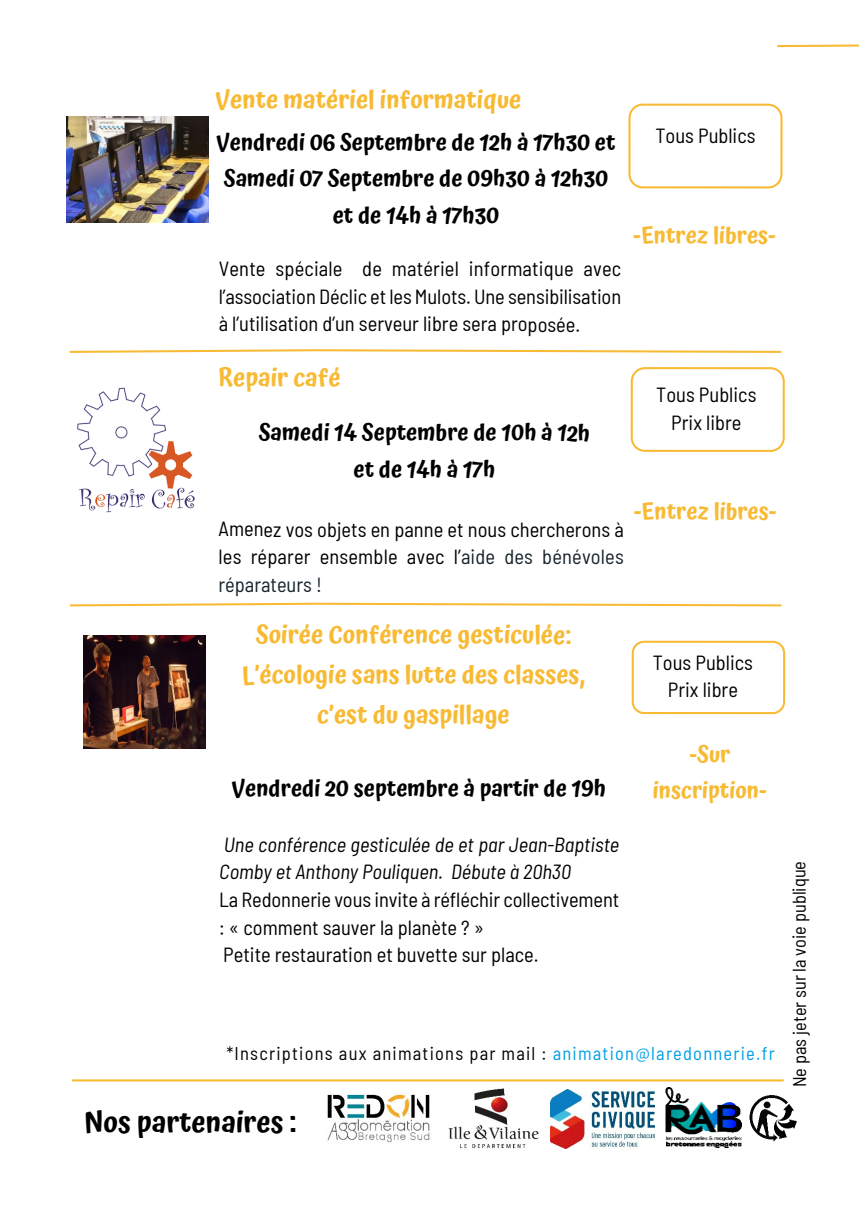
<style>
.page{position:relative;width:859px;height:1219px;background:#fff}
.page>*{position:absolute;margin:0;border:0;box-sizing:border-box;transform-origin:0 0}
.t1{font:600 28.57px "Atma";color:#000}
.t2{font:600 24.53px/39.8px "Atma";color:#f8ba33;text-align:center}
.t3{font:600 22.5px/36.4px "Atma";color:#000;text-align:center}
.t4{font:600 22.5px/36.4px "Atma";color:#f8ba33;text-align:center}
.t5{font:semi-condensed 20.47px/27.7px "Barlow";color:#000;text-align:center}
.t6{font:italic semi-condensed 20.47px/27.7px "Barlow";color:#000}
.t7{font:semi-condensed 18.45px "Barlow";letter-spacing:.065em;color:#000}
.t8{font:semi-condensed 18.45px "Barlow";letter-spacing:-.005em;color:#000}
.s1{color:#17232b}
.s2{color:#00a0e4}
</style>
<div class="page">
<img style="left:327px;top:1094px;width:103px;height:49px">
<img style="left:448px;top:1088px;width:91px;height:61px">
<img style="left:550px;top:1089px;width:105px;height:59px">
<img style="left:749px;top:1095px;width:48px;height:47px">
<hr style="left:72px;top:1079px;width:712px;height:2px;background:#f8ba33">
<img style="left:666px;top:1087px;width:75px;height:60px">
<div style="left:628px;top:104px;width:155px;height:84px;background:#fff;border:2px solid #f8ba33;border-radius:13px"></div>
<svg style="left:777px;top:44px;width:82px;height:4px"></svg>
<svg style="left:69px;top:350px;width:713px;height:3px"></svg>
<div style="left:631px;top:367px;width:154px;height:85px;background:#fff;border:2px solid #f8ba33;border-radius:13px"></div>
<svg style="left:69px;top:603px;width:713px;height:4px"></svg>
<img style="left:77px;top:387px;width:118px;height:126px">
<div style="left:632px;top:641px;width:153px;height:73px;background:#fff;border:2px solid #f8ba33;border-radius:11px"></div>
<img style="left:67px;top:116px;width:141px;height:106px">
<img style="left:83px;top:636px;width:123px;height:112px">
<p class="t2" style="left:215px;top:80px;width:307px">Vente matériel informatique</p>
<p class="t3" style="left:216px;top:124px;width:401px">Vendredi 06 Septembre de 12h à 17h30 et<br>Samedi 07 Septembre de 09h30 à 12h30 et de 14h à 17h30</p>
<p class="t5" style="left:219px;top:254px;width:404px;text-align:justify">Vente spéciale de matériel informatique avec l’association Déclic et les Mulots. Une sensibilisation à l’utilisation d’un serveur libre sera proposée.</p>
<p class="t5" style="left:655px;top:121px;width:102px">Tous Publics</p>
<p class="t4" style="left:633px;top:217px;width:144px">-Entrez libres-</p>
<p class="t2" style="left:218px;top:358px;width:124px">Repair café</p>
<p class="t3" style="left:259px;top:414px;width:333px">Samedi 14 Septembre de 10h à 12h et de 14h à 17h</p>
<p class="t5" style="left:219px;top:514px;width:407px;text-align:justify">Amenez vos objets en panne et nous chercherons à les réparer ensemble avec l’<span class="s1">aide des bénévoles réparateurs !</span></p>
<p class="t2" style="left:242px;top:615px;width:345px">Soirée Conférence gesticulée:<br>L’écologie sans lutte des classes, c’est du gaspillage</p>
<p class="t3" style="left:232px;top:770px;width:376px">Vendredi 20 septembre à partir de 19h</p>
<p class="t5" style="left:656px;top:380px;width:102px">Tous Publics<br>Prix libre</p>
<p class="t4" style="left:634px;top:493px;width:144px">-Entrez libres-</p>
<p class="t5" style="left:653px;top:648px;width:102px">Tous Publics<br>Prix libre</p>
<p class="t4" style="left:653px;top:736px;width:115px">-Sur inscription-</p>
<p class="t6" style="left:219px;top:830px;width:402px">Une conférence gesticulée de et par Jean-Baptiste<br>Comby et Anthony Pouliquen. Débute à 20h30</p>
<p class="t5" style="left:219px;top:885px;width:402px;text-align:left">La Redonnerie vous invite à réfléchir collectivement : « comment sauver la planète ? »<br>Petite restauration et buvette sur place.</p>
<p class="t7" style="left:226px;top:1042px;width:550px">*Inscriptions aux animations par mail : <span class="s2">animation@laredonnerie.fr</span></p>
<h1 class="t1" style="left:84px;top:1105px;width:214px">Nos partenaires :</h1>
<p class="t8" style="left:787px;top:1087px;width:228px;rotate:-90deg">Ne pas jeter sur la voie publique</p>
</div>
